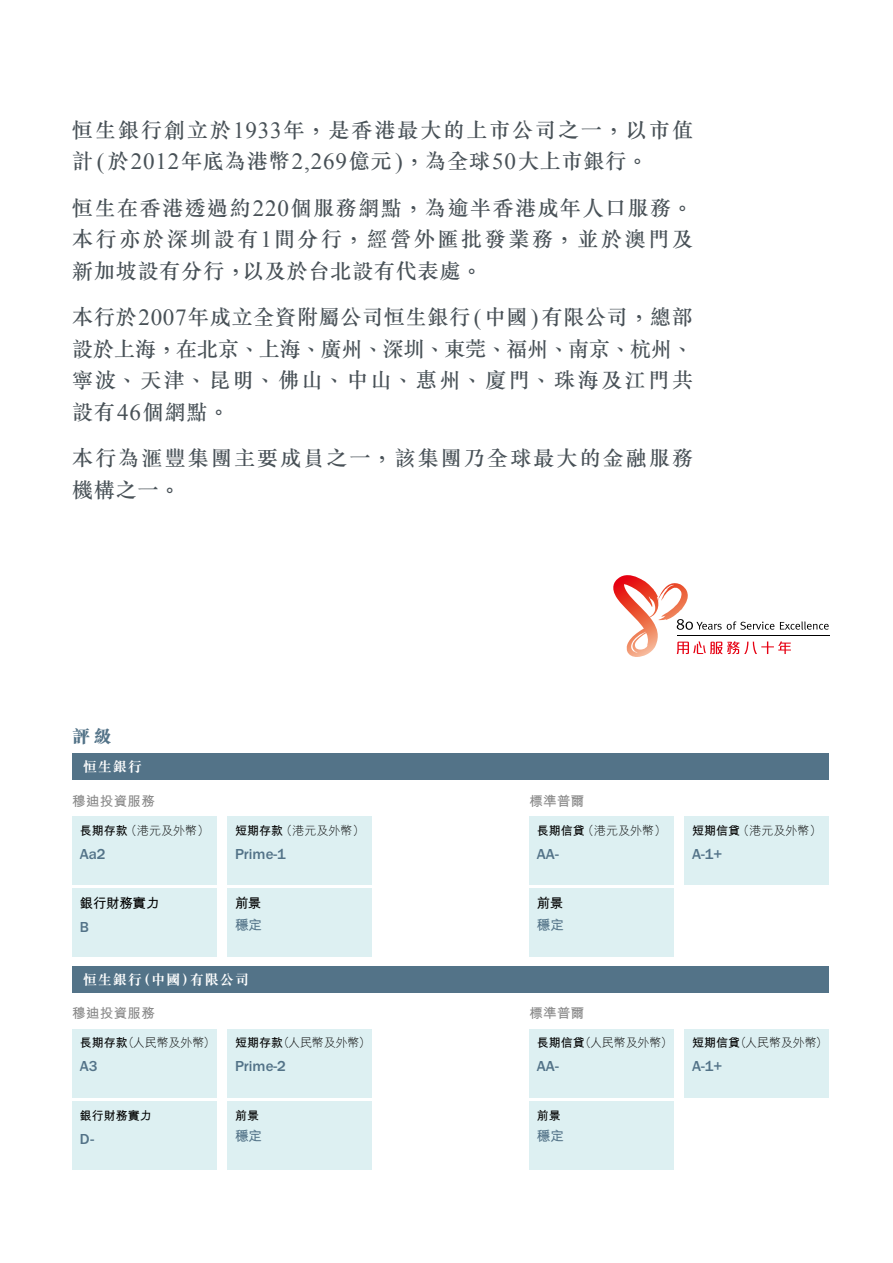
<style>
.page{position:relative;width:893px;height:1263px;background:#fff}
.page>*{position:absolute;margin:0;border:0;box-sizing:border-box;transform-origin:0 0}
.t1{font:500 21px/31.5px "M Sung HK";letter-spacing:.095em;color:#485157}
.t2{font:800 18px "M Sung HK";color:#537388}
.t3{font:500 15px "ITC Franklin Gothic Std";color:#537388}
.t4{font:700 14.25px "M Sung HK";letter-spacing:.05em;color:#fff}
.t5{font:700 13.5px "M Hei HK";letter-spacing:.025em;color:#898989}
.t6{font:700 13.5px "M Hei HK";letter-spacing:-.03em;color:#000}
.t7{font:700 13.5px "M Hei HK";color:#537388}
.t8{font:300 12px "M Hei HK";letter-spacing:-.01em;color:#000}
.t9{font:700 12px "M Hei HK";color:#000}
.s1{font-family:"Times New Roman";font-weight:400;font-size:23.1px}
.s2{font-weight:700}
</style>
<div class="page">
<svg style="left:613px;top:575px;width:216px;height:82px"></svg>
<div style="left:72px;top:816px;width:145px;height:68px;background:#ddf0f2"></div>
<div style="left:529px;top:816px;width:145px;height:68px;background:#ddf0f2"></div>
<div style="left:72px;top:889px;width:145px;height:68px;background:#ddf0f2"></div>
<div style="left:529px;top:889px;width:145px;height:68px;background:#ddf0f2"></div>
<div style="left:227px;top:816px;width:145px;height:68px;background:#ddf0f2"></div>
<div style="left:685px;top:816px;width:144px;height:68px;background:#ddf0f2"></div>
<div style="left:529px;top:1029px;width:145px;height:68px;background:#ddf0f2"></div>
<div style="left:529px;top:1101px;width:145px;height:68px;background:#ddf0f2"></div>
<div style="left:685px;top:1029px;width:144px;height:68px;background:#ddf0f2"></div>
<div style="left:227px;top:889px;width:145px;height:68px;background:#ddf0f2"></div>
<div style="left:72px;top:754px;width:757px;height:26px;background:#537388"></div>
<div style="left:72px;top:1029px;width:145px;height:68px;background:#ddf0f2"></div>
<div style="left:72px;top:1101px;width:145px;height:68px;background:#ddf0f2"></div>
<div style="left:227px;top:1029px;width:145px;height:68px;background:#ddf0f2"></div>
<div style="left:227px;top:1101px;width:145px;height:68px;background:#ddf0f2"></div>
<div style="left:72px;top:966px;width:757px;height:26px;background:#537388"></div>
<p class="t1" style="left:72px;top:114px;width:622px">恒生銀行創立於<span class="s1">1933</span>年，是香港最大的上市公司之一，以市值計<span class="s1">(</span>於<span class="s1">2012</span>年底為港幣<span class="s1">2,269</span>億元<span class="s1">)</span>，為全球<span class="s1">50</span>大上市銀行。</p>
<p class="t1" style="left:72px;top:192px;width:622px;text-align:justify">恒生在香港透過約<span class="s1">220</span>個服務網點，為逾半香港成年人口服務。本行亦於深圳設有<span class="s1">1</span>間分行，經營外匯批發業務，並於澳門及新加坡設有分行，以及於台北設有代表處。</p>
<p class="t1" style="left:72px;top:301px;width:622px;text-align:justify">本行於<span class="s1">2007</span>年成立全資附屬公司恒生銀行<span class="s1">(</span>中國<span class="s1">)</span>有限公司，總部設於上海，在北京、上海、廣州、深圳、東莞、福州、南京、杭州、寧波、天津、昆明、佛山、中山、惠州、廈門、珠海及江門共設有<span class="s1">46</span>個網點。</p>
<p class="t1" style="left:72px;top:442px;width:622px">本行為滙豐集團主要成員之一，該集團乃全球最大的金融服務機構之一。</p>
<p class="t2" style="left:72px;top:724px;width:41px">評級</p>
<p class="t4" style="left:83px;top:757px;width:61px">恒生銀行</p>
<p class="t5" style="left:72px;top:791px;width:84px">穆迪投資服務</p>
<p class="t5" style="left:529px;top:791px;width:57px">標準普爾</p>
<p class="t8" style="left:80px;top:822px;width:131px"><span class="s2">長期存款</span> （港元及外幣）</p>
<p class="t3" style="left:80px;top:845px;width:27px">Aa2</p>
<p class="t8" style="left:235px;top:822px;width:131px"><span class="s2">短期存款</span> （港元及外幣）</p>
<p class="t3" style="left:235px;top:845px;width:53px">Prime-1</p>
<p class="t8" style="left:537px;top:822px;width:131px"><span class="s2">長期信貸</span> （港元及外幣）</p>
<p class="t3" style="left:537px;top:845px;width:23px">AA-</p>
<p class="t6" style="left:80px;top:893px;width:81px">銀行財務實力</p>
<p class="t3" style="left:80px;top:919px;width:11px">B</p>
<p class="t6" style="left:235px;top:893px;width:28px">前景</p>
<p class="t7" style="left:235px;top:915px;width:28px">穩定</p>
<p class="t6" style="left:537px;top:893px;width:28px">前景</p>
<p class="t7" style="left:537px;top:915px;width:28px">穩定</p>
<p class="t4" style="left:83px;top:969px;width:168px">恒生銀行（中國）有限公司</p>
<p class="t5" style="left:72px;top:1004px;width:84px">穆迪投資服務</p>
<p class="t5" style="left:529px;top:1004px;width:57px">標準普爾</p>
<p class="t8" style="left:80px;top:1034px;width:137px"><span class="s2">長期存款</span> （人民幣及外幣）</p>
<p class="t3" style="left:80px;top:1058px;width:19px">A3</p>
<p class="t9" style="left:80px;top:1106px;width:73px">銀行財務實力</p>
<p class="t3" style="left:80px;top:1130px;width:16px">D-</p>
<p class="t8" style="left:235px;top:1034px;width:137px"><span class="s2">短期存款</span> （人民幣及外幣）</p>
<p class="t3" style="left:235px;top:1058px;width:53px">Prime-2</p>
<p class="t9" style="left:235px;top:1106px;width:25px">前景</p>
<p class="t7" style="left:235px;top:1126px;width:28px">穩定</p>
<p class="t8" style="left:537px;top:1034px;width:137px"><span class="s2">長期信貸</span> （人民幣及外幣）</p>
<p class="t3" style="left:537px;top:1058px;width:23px">AA-</p>
<p class="t9" style="left:537px;top:1106px;width:25px">前景</p>
<p class="t7" style="left:537px;top:1126px;width:28px">穩定</p>
<p class="t8" style="left:692px;top:822px;width:131px"><span class="s2">短期信貸</span> （港元及外幣）</p>
<p class="t3" style="left:692px;top:845px;width:32px">A-1+</p>
<p class="t8" style="left:692px;top:1034px;width:137px"><span class="s2">短期信貸</span> （人民幣及外幣）</p>
<p class="t3" style="left:692px;top:1058px;width:32px">A-1+</p>
</div>
